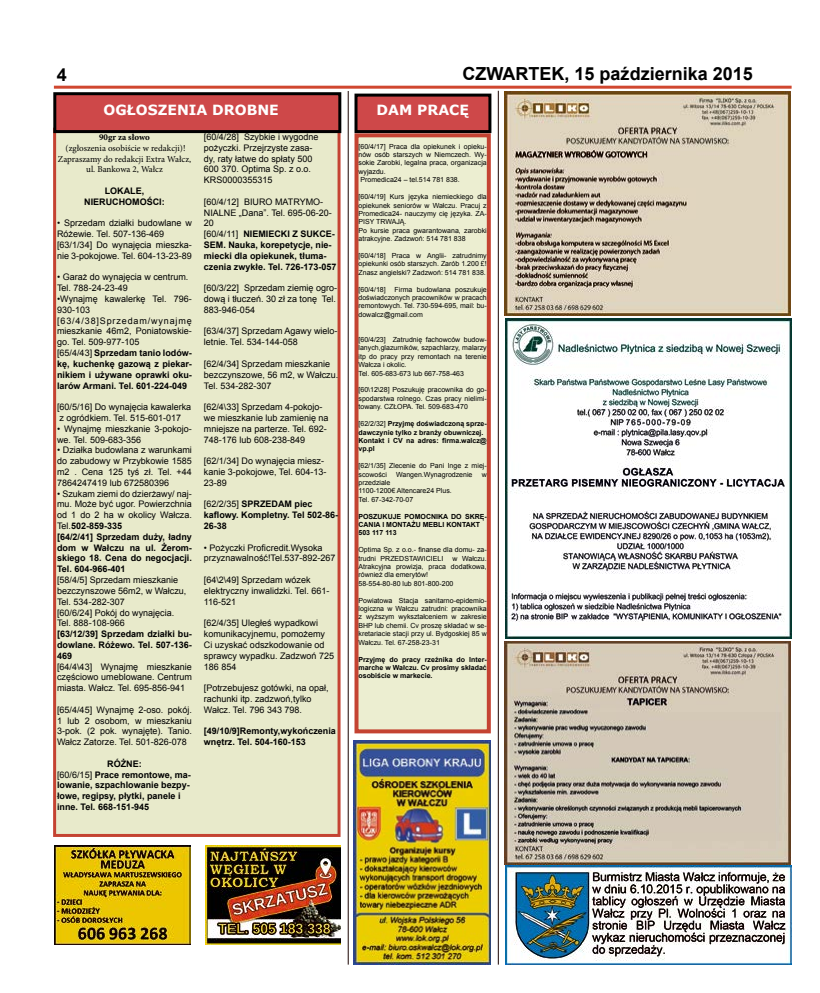
<style>
.page{position:relative;width:820px;height:993px;background:#fff}
.page>*{position:absolute;margin:0;border:0;box-sizing:border-box;transform-origin:0 0}
.t1{font:700 18px "Arial";color:#000}
.t2{font:700 14px "Verdana";color:#fff}
.t3{font:9px/10.8px "Arial";color:#000}
.t4{font:700 9px/10.8px "Arial";color:#000}
.t5{font:9px/10.8px "Minion Pro";color:#000;text-align:center}
.t6{font:700 9px "Minion Pro";color:#000}
.t7{font:7px/8.4px "Arial";color:#000}
.t8{font:700 7px/8.4px "Arial";color:#000}
.s1{font-weight:700}
.s2{font-weight:400}
</style>
<div class="page">
<hr style="left:54px;top:86px;width:737px;height:3px;background:#d0472f">
<div style="left:53px;top:128px;width:287px;height:708px;background:#e8eacb;border:3px solid #c44332"></div>
<div style="left:354px;top:133px;width:136px;height:600px;background:#eceed1;border:4px solid #c44332"></div>
<div style="left:53px;top:92px;width:288px;height:41px;background:#ce4849;border:3px solid #000"></div>
<div style="left:354px;top:94px;width:137px;height:39px;background:#ce4849;border:3px solid #000"></div>
<hr style="left:497px;top:91px;width:1px;height:873px;background:#1a0300">
<hr style="left:347px;top:91px;width:1px;height:873px;background:#1a0300">
<img style="left:353px;top:740px;width:137px;height:224px">
<img style="left:504px;top:91px;width:286px;height:224px">
<img style="left:504px;top:641px;width:287px;height:323px">
<img style="left:205px;top:845px;width:136px;height:99px">
<img style="left:54px;top:845px;width:137px;height:99px">
<img style="left:505px;top:318px;width:286px;height:320px">
<h1 class="t1" style="left:57px;top:63px;width:12px">4</h1>
<h1 class="t1" style="left:462px;top:62px;width:292px">CZWARTEK, 15 października 2015</h1>
<h2 class="t2" style="left:104px;top:100px;width:177px">OGŁOSZENIA DROBNE</h2>
<h2 class="t2" style="left:376px;top:100px;width:94px">DAM PRACĘ</h2>
<p class="t6" style="left:99px;top:131px;width:52px">90gr za słowo</p>
<p class="t5" style="left:58px;top:142px;width:135px">(zgłoszenia osobiście w redakcji)!<br>Zapraszamy do redakcji Extra Wałcz, ul. Bankowa 2, Wałcz</p>
<p class="t4" style="left:84px;top:185px;width:82px;text-align:center">LOKALE,<br>NIERUCHOMOŚCI:</p>
<p class="t3" style="left:57px;top:218px;width:136px">• Sprzedam działki budowlane w<br>Różewie. Tel. 507-136-469 [63/1/34] Do wynajęcia mieszka&shy;nie 3-pokojowe. Tel. 604-13-23-89</p>
<p class="t3" style="left:57px;top:272px;width:133px">• Garaż do wynajęcia w centrum.<br>Tel. 788-24-23-49</p>
<p class="t3" style="left:57px;top:293px;width:136px">•Wynajmę kawalerkę Tel. 796-<br>930-103 [63/4/38]Sprzedam/wynajmę mieszkanie 46m2, Poniatowskie&shy;go. Tel. 509-977-105<br>[65/4/43] <span class="s1">Sprzedam tanio lodów&shy;kę, kuchenkę gazową z piekar&shy;nikiem i używane oprawki oku&shy;larów Armani. Tel. 601-224-049</span></p>
<p class="t3" style="left:57px;top:401px;width:136px">[60/5/16] Do wynajęcia kawalerka z ogródkiem. Tel. 515-601-017</p>
<p class="t3" style="left:57px;top:423px;width:136px">• Wynajmę mieszkanie 3-pokojo&shy;we. Tel. 509-683-356</p>
<p class="t3" style="left:57px;top:445px;width:136px;text-align:justify">• Działka budowlana z warunkami do zabudowy w Przybkowie 1585 m2 . Cena 125 tyś zł. Tel. +44<br>7864247419 lub 672580396</p>
<p class="t4" style="left:57px;top:488px;width:136px"><span class="s2">• Szukam ziemi do dzierżawy/ naj&shy;mu. Może być ugor. Powierzchnia od 1 do 2 ha w okolicy Wałcza.<br>Tel.</span>502-859-335<br>[64/2/41] Sprzedam duży, ładny dom w Wałczu na ul. Żerom&shy;skiego 18. Cena do negocjacji.<br>Tel. 604-966-401</p>
<p class="t3" style="left:57px;top:574px;width:131px">[58/4/5] Sprzedam mieszkanie bezczynszowe 56m2, w Wałczu,<br>Tel. 534-282-307<br>[60/6/24] Pokój do wynajęcia.<br>Tel. 888-108-966</p>
<p class="t4" style="left:57px;top:628px;width:136px;text-align:justify">[63/12/39] Sprzedam działki bu&shy;dowlane. Różewo. Tel. 507-136- 469</p>
<p class="t3" style="left:57px;top:661px;width:136px;text-align:justify">[64/4\43] Wynajmę mieszkanie częściowo umeblowane. Centrum miasta. Wałcz. Tel. 695-856-941</p>
<p class="t3" style="left:57px;top:704px;width:136px;text-align:justify">[65/4/45] Wynajmę 2-oso. pokój.<br>1 lub 2 osobom, w mieszkaniu 3-pok. (2 pok. wynajęte). Tanio.<br>Wałcz Zatorze. Tel. 501-826-078</p>
<p class="t4" style="left:57px;top:758px;width:135px;text-indent:50px">RÓŻNE:<br><span class="s2">[60/6/15]</span> Prace remontowe, ma&shy;lowanie, szpachlowanie bezpy&shy;łowe, regipsy, płytki, panele i inne. Tel. 668-151-945</p>
<p class="t3" style="left:204px;top:131px;width:116px">[60/4/28] Szybkie i wygodne pożyczki. Przejrzyste zasa&shy;dy, raty łatwe do spłaty 500<br>600 370. Optima Sp. z o.o.<br>KRS0000355315</p>
<p class="t4" style="left:204px;top:196px;width:134px"><span class="s2">[60/4/12] BIURO MATRYMO-<br>NIALNE „Dana”. Tel. 695-06-20-<br>20<br>[60/4/11]</span> NIEMIECKI Z SUKCE-<br>SEM. Nauka, korepetycje, nie&shy;miecki dla opiekunek, tłuma&shy;czenia zwykłe. Tel. 726-173-057</p>
<p class="t3" style="left:204px;top:283px;width:135px">[60/3/22] Sprzedam ziemię ogro&shy;dową i tłuczeń. 30 zł za tonę Tel.<br>883-946-054</p>
<p class="t3" style="left:204px;top:326px;width:135px">[63/4/37] Sprzedam Agawy wielo&shy;letnie. Tel. 534-144-058</p>
<p class="t3" style="left:204px;top:358px;width:136px">[62/4/34] Sprzedam mieszkanie bezczynszowe, 56 m2, w Wałczu.<br>Tel. 534-282-307</p>
<p class="t3" style="left:204px;top:401px;width:126px">[62/4\33] Sprzedam 4-pokojo&shy;we mieszkanie lub zamienię na mniejsze na parterze. Tel. 692-<br>748-176 lub 608-238-849</p>
<p class="t3" style="left:204px;top:455px;width:124px">[62/1/34] Do wynajęcia miesz&shy;kanie 3-pokojowe, Tel. 604-13-<br>23-89</p>
<p class="t4" style="left:204px;top:499px;width:136px"><span class="s2">[62/2/35]</span> SPRZEDAM piec kaflowy. Kompletny. Tel 502-86-<br>26-38</p>
<p class="t3" style="left:204px;top:542px;width:133px">• Pożyczki Proficredit.Wysoka przyznawalność!Tel.537-892-267</p>
<p class="t3" style="left:204px;top:574px;width:127px">[64\2\49] Sprzedam wózek elektryczny inwalidzki. Tel. 661-<br>116-521</p>
<p class="t3" style="left:204px;top:617px;width:132px">[62/4/35] Uległeś wypadkowi komunikacyjnemu, pomożemy<br>Ci uzyskać odszkodowanie od sprawcy wypadku. Zadzwoń 725<br>186 854</p>
<p class="t3" style="left:204px;top:682px;width:126px">[Potrzebujesz gotówki, na opał, rachunki itp. zadzwoń,tylko<br>Wałcz. Tel. 796 343 798.</p>
<p class="t4" style="left:204px;top:725px;width:133px">[49/10/9]Remonty,wykończenia wnętrz. Tel. 504-160-153</p>
<p class="t7" style="left:358px;top:142px;width:130px">[60/4/17] Praca dla opiekunek i opieku&shy;nów osób starszych w Niemczech. Wy&shy;sokie Zarobki, legalna praca, organizacja wyjazdu.<br>Promedica24 – tel.514 781 838.</p>
<p class="t7" style="left:358px;top:192px;width:130px">[60/4/19] Kurs języka niemieckiego dla opiekunek seniorów w Wałczu. Pracuj z Promedica24- nauczymy cię języka. ZA-PISY TRWAJĄ.<br>Po kursie praca gwarantowana, zarobki atrakcyjne. Zadzwoń: 514 781 838</p>
<p class="t7" style="left:358px;top:251px;width:130px;text-align:justify">[60/4/18] Praca w Anglii- zatrudnimy opiekunki osób starszych. Zarób 1.200 £!<br>Znasz angielski? Zadzwoń: 514 781 838.</p>
<p class="t7" style="left:358px;top:285px;width:29px">[60/4/18]</p>
<p class="t7" style="left:358px;top:285px;width:130px;text-align:justify;text-indent:36px">Firma budowlana poszukuje doświadczonych pracowników w pracach remontowych. Tel. 730-594-695, mail: bu&shy;dowalcz@gmail.com</p>
<p class="t7" style="left:358px;top:335px;width:130px">[60/4/23] Zatrudnię fachowców budow&shy;lanych,glazurników, szpachlarzy, malarzy itp do pracy przy remontach na terenie Wałcza i okolic.<br>Tel. 605-683-673 lub 667-758-463</p>
<p class="t7" style="left:358px;top:386px;width:130px;text-align:justify">[60\12\28] Poszukuję pracownika do go&shy;spodarstwa rolnego. Czas pracy nielimi&shy;towany. CZŁOPA. Tel. 509-683-470</p>
<p class="t8" style="left:358px;top:419px;width:130px"><span class="s2">[62/2/32]</span> Przyjmę doświadczoną sprze&shy;dawczynie tylko z branży obuwniczej.<br>Kontakt i CV na adres: firma.walcz@ vp.pl</p>
<p class="t7" style="left:358px;top:461px;width:130px">[62/1/35] Zlecenie do Pani Inge z miej&shy;scowości</p>
<p class="t7" style="left:396px;top:470px;width:78px">Wangen.Wynagrodzenie</p>
<p class="t7" style="left:481px;top:470px;width:7px">w</p>
<p class="t7" style="left:358px;top:478px;width:95px">przedziale<br>1100-1200€ Altencare24 Plus.<br>Tel. 67-342-70-07</p>
<p class="t8" style="left:358px;top:512px;width:130px">POSZUKUJE POMOCNIKA DO SKRĘ-<br>CANIA I MONTAŻU MEBLI KONTAKT<br>503 117 113</p>
<p class="t7" style="left:358px;top:545px;width:130px">Optima Sp. z o.o.- finanse dla domu- za&shy;trudni PRZEDSTAWICIELI</p>
<p class="t7" style="left:358px;top:554px;width:130px;text-indent:94px">w Wałczu.<br>Atrakcyjna prowizja, praca dodatkowa, również dla emerytów!<br>58-554-80-80 lub 801-800-200</p>
<p class="t7" style="left:358px;top:596px;width:130px;text-align:justify">Powiatowa Stacja sanitarno-epidemio&shy;logiczna w Wałczu zatrudni: pracownika z wyższym wykształceniem w zakresie BHP lub chemii. Cv proszę składać w se&shy;kretariacie stacji przy ul. Bydgoskiej 85 w Wałczu. Tel. 67-258-23-31</p>
<p class="t8" style="left:358px;top:654px;width:130px;text-align:justify">Przyjmę do pracy rzeźnika do Inter&shy;marche w Wałczu. Cv prosimy składać osobiście w markecie.</p>
</div>
